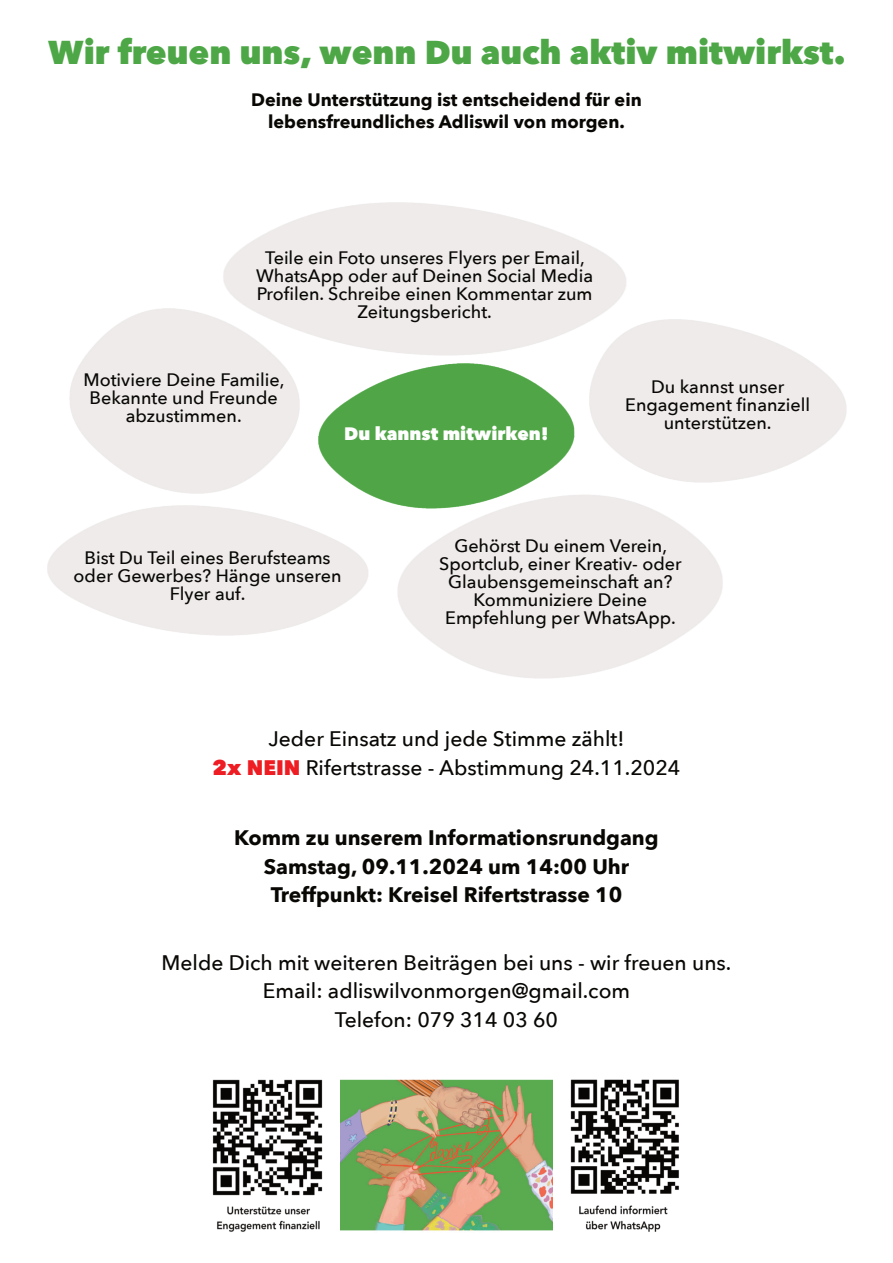
<style>
.page{position:relative;width:893px;height:1263px;background:#fff}
.page>*{position:absolute;margin:0;border:0;box-sizing:border-box;transform-origin:0 0}
.t1{font:800 33px "Avenir Next";color:#4ea746}
.t2{font:500 21px/28.5px "Avenir Next";color:#080704;text-align:center}
.t3{font:700 21px/28.5px "Avenir Next";color:#080704;text-align:center}
.t4{font:500 18px/18px "Avenir Next";color:#080704;text-align:center}
.t5{font:700 18px/22.5px "Avenir Next";color:#080704;text-align:center}
.t6{font:800 18px "Avenir Next";color:#fff}
.s1{font-weight:800;color:#ee1d23}
</style>
<div class="page">
<img style="left:340px;top:1079px;width:213px;height:152px">
<img style="left:319px;top:363px;width:255px;height:145px">
<img style="left:212px;top:1079px;width:110px;height:153px">
<img style="left:571px;top:1079px;width:108px;height:153px">
<h1 class="t1" style="left:48px;top:31px;width:799px">Wir freuen uns, wenn Du auch aktiv mitwirkst.</h1>
<p class="t5" style="left:251px;top:89px;width:392px">Deine Unterstützung ist entscheidend für ein lebensfreundliches Adliswil von morgen.</p>
<p class="t4" style="left:256px;top:249px;width:338px">Teile ein Foto unseres Flyers per Email, WhatsApp oder auf Deinen Social Media Profilen. Schreibe einen Kommentar zum Zeitungsbericht.</p>
<p class="t4" style="left:83px;top:371px;width:202px">Motiviere Deine Familie,<br>Bekannte und Freunde abzustimmen.</p>
<p class="t4" style="left:625px;top:378px;width:186px">Du kannst unser<br>Engagement finanziell unterstützen.</p>
<p class="t6" style="left:344px;top:422px;width:206px">Du kannst mitwirken!</p>
<p class="t4" style="left:74px;top:549px;width:269px">Bist Du Teil eines Berufsteams oder Gewerbes? Hänge unseren<br>Flyer auf.</p>
<p class="t4" style="left:439px;top:537px;width:244px">Gehörst Du einem Verein,<br>Sportclub, einer Kreativ- oder<br>Glaubensgemeinschaft an?<br>Kommuniziere Deine<br>Empfehlung per WhatsApp.</p>
<p class="t2" style="left:213px;top:725px;width:469px">Jeder Einsatz und jede Stimme zählt!<br><span class="s1">2x NEIN</span> Rifertstrasse - Abstimmung 24.11.2024</p>
<p class="t3" style="left:234px;top:824px;width:426px">Komm zu unserem Informationsrundgang<br>Samstag, 09.11.2024 um 14:00 Uhr<br>Treffpunkt: Kreisel Rifertstrasse 10</p>
<p class="t2" style="left:162px;top:949px;width:571px">Melde Dich mit weiteren Beiträgen bei uns - wir freuen uns.<br>Email: adliswilvonmorgen@gmail.com<br>Telefon: 079 314 03 60</p>
</div>
